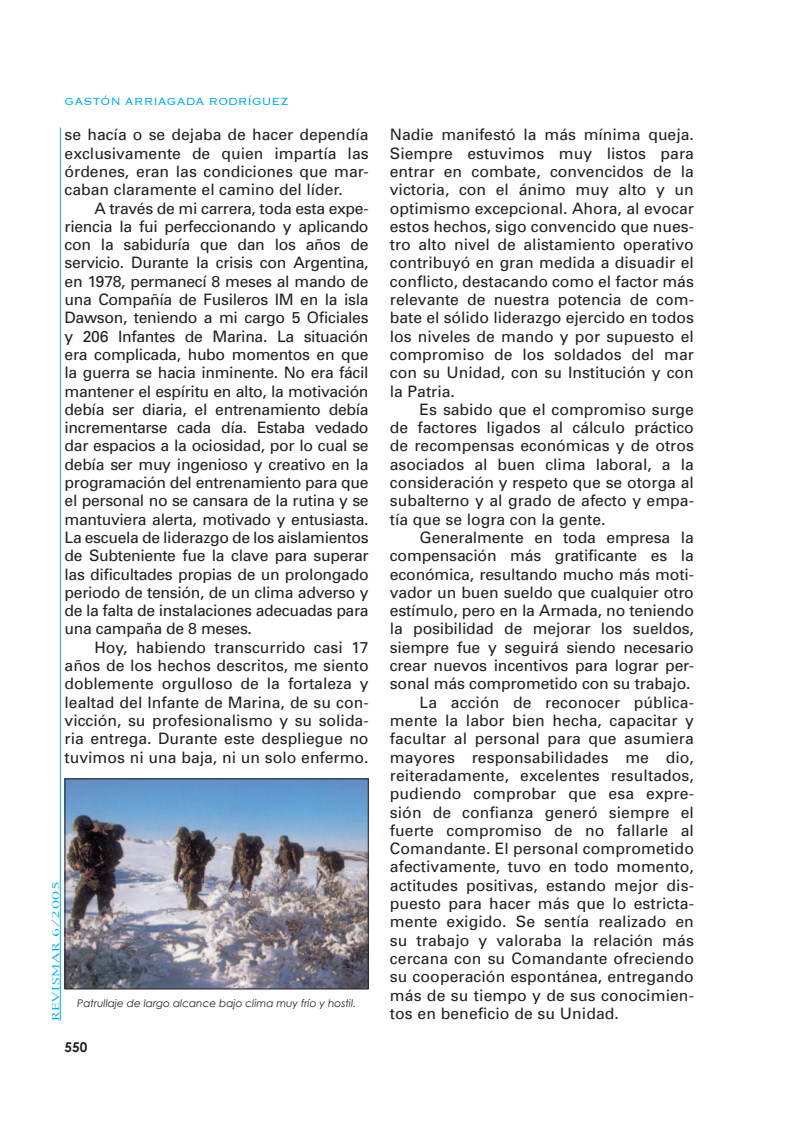
<style>
.page{position:relative;width:807px;height:1127px;background:#fff}
.page>*{position:absolute;margin:0;border:0;box-sizing:border-box;transform-origin:0 0}
.t1{font:15.75px/18.3px "Univers";letter-spacing:.005em;color:#231f20;text-align:justify}
.t2{font:300 13.5px "Copperplate";color:#00aeef}
.t3{font:700 13.5px "Century Gothic";color:#231f20}
.t4{font:italic 10.5px "Century Gothic";color:#231f20}
.t5{font:9px "New York";letter-spacing:.05em;color:#00aeef;scale:1.5 1}
</style>
<div class="page">
<hr style="left:60px;top:128px;width:1px;height:892px;background:#00aeef">
<img style="left:67px;top:780px;width:300px;height:207px">
<div style="left:65px;top:778px;width:304px;height:211px;border:1px solid #231f20"></div>
<p class="t2" style="left:65px;top:93px;width:226px">GASTÓN ARRIAGADA RODRÍGUEZ</p>
<p class="t1" style="left:65px;top:126px;width:306px">se hacía o se dejaba de hacer dependía exclusivamente de quien impartía las órdenes, eran las condiciones que mar&shy;caban claramente el camino del líder.</p>
<p class="t1" style="left:65px;top:199px;width:306px;text-indent:30px">A través de mi carrera, toda esta expe&shy;riencia la fui perfeccionando y aplicando con la sabiduría que dan los años de servicio. Durante la crisis con Argentina, en 1978, permanecí 8 meses al mando de una Compañía de Fusileros IM en la isla Dawson, teniendo a mi cargo 5 Oficiales y 206 Infantes de Marina. La situación era complicada, hubo momentos en que la guerra se hacia inminente. No era fácil mantener el espíritu en alto, la motivación debía ser diaria, el entrenamiento debía incrementarse cada día. Estaba vedado dar espacios a la ociosidad, por lo cual se debía ser muy ingenioso y creativo en la programación del entrenamiento para que el personal no se cansara de la rutina y se mantuviera alerta, motivado y entusiasta.<br>La escuela de liderazgo de los aislamientos de Subteniente fue la clave para superar las dificultades propias de un prolongado periodo de tensión, de un clima adverso y de la falta de instalaciones adecuadas para una campaña de 8 meses.</p>
<p class="t1" style="left:65px;top:638px;width:306px;text-indent:30px">Hoy, habiendo transcurrido casi 17 años de los hechos descritos, me siento doblemente orgulloso de la fortaleza y lealtad del Infante de Marina, de su con&shy;vicción, su profesionalismo y su solida&shy;ria entrega. Durante este despliegue no tuvimos ni una baja, ni un solo enfermo.</p>
<p class="t5" style="left:50px;top:1021px;width:95px;rotate:-90deg">REVISMAR 6/2005</p>
<p class="t4" style="left:77px;top:997px;width:280px">Patrullaje de largo alcance bajo clima muy frío y hostil.</p>
<p class="t3" style="left:65px;top:1038px;width:24px">550</p>
<p class="t1" style="left:390px;top:126px;width:306px">Nadie manifestó la más mínima queja.<br>Siempre estuvimos muy listos para entrar en combate, convencidos de la victoria, con el ánimo muy alto y un optimismo excepcional. Ahora, al evocar estos hechos, sigo convencido que nues&shy;tro alto nivel de alistamiento operativo contribuyó en gran medida a disuadir el conflicto, destacando como el factor más relevante de nuestra potencia de com&shy;bate el sólido liderazgo ejercido en todos los niveles de mando y por supuesto el compromiso de los soldados del mar con su Unidad, con su Institución y con la Patria.</p>
<p class="t1" style="left:390px;top:400px;width:306px;text-indent:30px">Es sabido que el compromiso surge de factores ligados al cálculo práctico de recompensas económicas y de otros asociados al buen clima laboral, a la consideración y respeto que se otorga al subalterno y al grado de afecto y empa&shy;tía que se logra con la gente.</p>
<p class="t1" style="left:420px;top:528px;width:276px">Generalmente en toda empresa la</p>
<p class="t1" style="left:390px;top:547px;width:306px">compensación más gratificante es la</p>
<p class="t1" style="left:390px;top:565px;width:306px">económica, resultando mucho más moti-</p>
<p class="t1" style="left:390px;top:583px;width:306px">vador un buen sueldo que cualquier otro</p>
<p class="t1" style="left:390px;top:602px;width:306px">estímulo, pero en la Armada, no teniendo</p>
<p class="t1" style="left:390px;top:620px;width:305px">la posibilidad de mejorar los sueldos,</p>
<p class="t1" style="left:390px;top:638px;width:305px">siempre fue y seguirá siendo necesario</p>
<p class="t1" style="left:390px;top:656px;width:306px">crear nuevos incentivos para lograr per-</p>
<p class="t1" style="left:390px;top:675px;width:302px">sonal más comprometido con su trabajo.</p>
<p class="t1" style="left:420px;top:693px;width:276px">La acción de reconocer pública-</p>
<p class="t1" style="left:390px;top:711px;width:306px">mente la labor bien hecha, capacitar y</p>
<p class="t1" style="left:390px;top:730px;width:306px">facultar al personal para que asumiera</p>
<p class="t1" style="left:390px;top:748px;width:306px">mayores responsabilidades me dio,</p>
<p class="t1" style="left:390px;top:766px;width:306px">reiteradamente, excelentes resultados,</p>
<p class="t1" style="left:390px;top:785px;width:306px">pudiendo comprobar que esa expre-</p>
<p class="t1" style="left:390px;top:803px;width:306px">sión de confianza generó siempre el</p>
<p class="t1" style="left:390px;top:821px;width:306px">fuerte compromiso de no fallarle al</p>
<p class="t1" style="left:390px;top:839px;width:306px">Comandante. El personal comprometido</p>
<p class="t1" style="left:390px;top:858px;width:305px">afectivamente, tuvo en todo momento,</p>
<p class="t1" style="left:390px;top:876px;width:306px">actitudes positivas, estando mejor dis-</p>
<p class="t1" style="left:390px;top:894px;width:306px">puesto para hacer más que lo estricta-</p>
<p class="t1" style="left:390px;top:913px;width:306px">mente exigido. Se sentía realizado en</p>
<p class="t1" style="left:390px;top:931px;width:306px">su trabajo y valoraba la relación más</p>
<p class="t1" style="left:390px;top:949px;width:306px">cercana con su Comandante ofreciendo</p>
<p class="t1" style="left:390px;top:968px;width:306px">su cooperación espontánea, entregando</p>
<p class="t1" style="left:390px;top:986px;width:306px">más de su tiempo y de sus conocimien-</p>
<p class="t1" style="left:390px;top:1004px;width:231px">tos en beneficio de su Unidad.</p>
</div>
